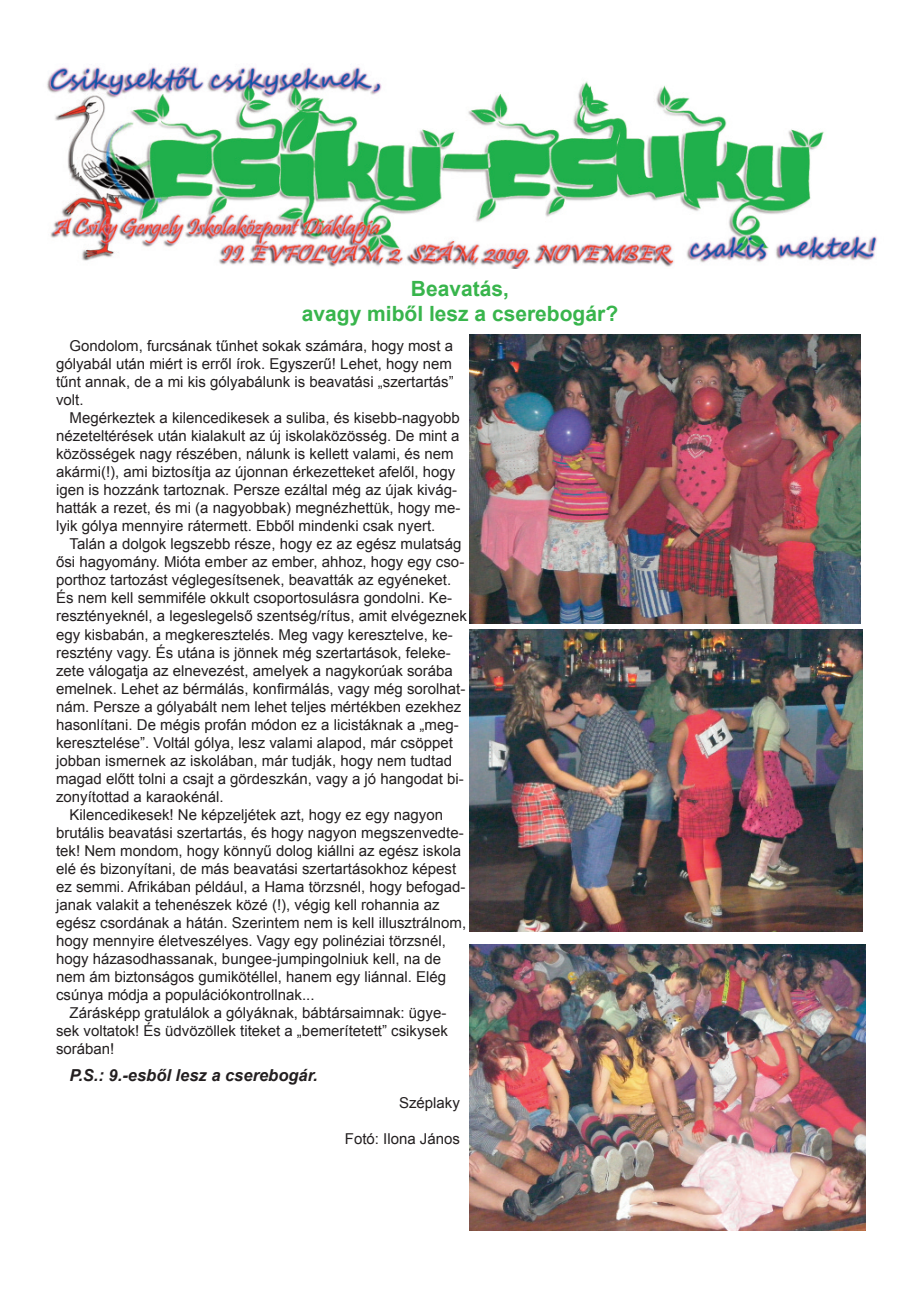
<style>
.page{position:relative;width:920px;height:1290px;background:#fff}
.page>*{position:absolute;margin:0;border:0;box-sizing:border-box;transform-origin:0 0}
.t1{font:700 21px/25.2px "Arial";color:#38b54c;text-align:center}
.t2{font:italic 700 16.5px "Arial";color:#231f20}
.t3{font:15px/18px "Arial";color:#231f20;text-align:justify}
</style>
<div class="page">
<img style="left:47px;top:66px;width:830px;height:202px">
<img style="left:469px;top:334px;width:391px;height:289px">
<img style="left:469px;top:630px;width:394px;height:301px">
<img style="left:469px;top:944px;width:396px;height:287px">
<h1 class="t1" style="left:302px;top:276px;width:318px">Beavatás,<br>avagy miből lesz a cserebogár?</h1>
<p class="t3" style="left:56px;top:337px;width:399px;text-indent:13px">Gondolom, furcsának tűnhet sokak számára, hogy most a gólyabál után miért is erről írok. Egyszerű! Lehet, hogy nem tűnt annak, de a mi kis gólyabálunk is beavatási „szertartás” volt.</p>
<p class="t3" style="left:56px;top:409px;width:406px;text-align:left;text-indent:13px">Megérkeztek a kilencedikesek a suliba, és kisebb-nagyobb nézeteltérések után kialakult az új iskolaközösség. De mint a közösségek nagy részében, nálunk is kellett valami, és nem akármi(!), ami biztosítja az újonnan érkezetteket afelől, hogy igen is hozzánk tartoznak. Persze ezáltal még az újak kivág&shy;hatták a rezet, és mi (a nagyobbak) megnézhettük, hogy me&shy;lyik gólya mennyire rátermett. Ebből mindenki csak nyert.</p>
<p class="t3" style="left:70px;top:535px;width:393px">Talán a dolgok legszebb része, hogy ez az egész mulatság</p>
<p class="t3" style="left:56px;top:553px;width:410px">ősi hagyomány. Mióta ember az ember, ahhoz, hogy egy cso-</p>
<p class="t3" style="left:56px;top:571px;width:397px">porthoz tartozást véglegesítsenek, beavatták az egyéneket.</p>
<p class="t3" style="left:56px;top:589px;width:398px">És nem kell semmiféle okkult csoportosulásra gondolni. Ke-</p>
<p class="t3" style="left:56px;top:607px;width:413px">resztényeknél, a legeslegelső szentség/rítus, amit elvégeznek</p>
<p class="t3" style="left:56px;top:625px;width:398px">egy kisbabán, a megkeresztelés. Meg vagy keresztelve, ke-</p>
<p class="t3" style="left:56px;top:643px;width:396px">resztény vagy. És utána is jönnek még szertartások, feleke-</p>
<p class="t3" style="left:56px;top:661px;width:398px">zete válogatja az elnevezést, amelyek a nagykorúak sorába</p>
<p class="t3" style="left:56px;top:679px;width:411px">emelnek. Lehet az bérmálás, konfirmálás, vagy még sorolhat-</p>
<p class="t3" style="left:56px;top:697px;width:407px">nám. Persze a gólyabált nem lehet teljes mértékben ezekhez</p>
<p class="t3" style="left:56px;top:715px;width:404px">hasonlítani. De mégis profán módon ez a licistáknak a „meg-</p>
<p class="t3" style="left:56px;top:733px;width:398px">keresztelése”. Voltál gólya, lesz valami alapod, már csöppet</p>
<p class="t3" style="left:56px;top:751px;width:398px">jobban ismernek az iskolában, már tudják, hogy nem tudtad</p>
<p class="t3" style="left:56px;top:769px;width:409px">magad előtt tolni a csajt a gördeszkán, vagy a jó hangodat bi-</p>
<p class="t3" style="left:56px;top:787px;width:169px">zonyítottad a karaokénál.</p>
<p class="t3" style="left:70px;top:805px;width:375px">Kilencedikesek! Ne képzeljétek azt, hogy ez egy nagyon</p>
<p class="t3" style="left:56px;top:823px;width:409px">brutális beavatási szertartás, és hogy nagyon megszenvedte-</p>
<p class="t3" style="left:56px;top:841px;width:407px">tek! Nem mondom, hogy könnyű dolog kiállni az egész iskola</p>
<p class="t3" style="left:56px;top:859px;width:402px">elé és bizonyítani, de más beavatási szertartásokhoz képest</p>
<p class="t3" style="left:56px;top:877px;width:411px">ez semmi. Afrikában például, a Hama törzsnél, hogy befogad-</p>
<p class="t3" style="left:56px;top:895px;width:385px">janak valakit a tehenészek közé (!), végig kell rohannia az</p>
<p class="t3" style="left:56px;top:913px;width:412px">egész csordának a hátán. Szerintem nem is kell illusztrálnom,</p>
<p class="t3" style="left:56px;top:931px;width:391px">hogy mennyire életveszélyes. Vagy egy polinéziai törzsnél,</p>
<p class="t3" style="left:56px;top:949px;width:387px">hogy házasodhassanak, bungee-jumpingolniuk kell, na de</p>
<p class="t3" style="left:56px;top:967px;width:392px">nem ám biztonságos gumikötéllel, hanem egy liánnal. Elég</p>
<p class="t3" style="left:56px;top:985px;width:260px">csúnya módja a populációkontrollnak...</p>
<p class="t3" style="left:70px;top:1003px;width:378px">Zárásképp gratulálok a gólyáknak, bábtársaimnak: ügye-</p>
<p class="t3" style="left:56px;top:1021px;width:393px">sek voltatok! És üdvözöllek titeket a „bemerítetett” csikysek</p>
<p class="t3" style="left:56px;top:1039px;width:60px">sorában!</p>
<p class="t2" style="left:70px;top:1066px;width:250px">P.S.: 9.-esből lesz a cserebogár.</p>
<p class="t3" style="left:399px;top:1094px;width:62px">Széplaky</p>
<p class="t3" style="left:345px;top:1130px;width:117px">Fotó: Ilona János</p>
</div>
